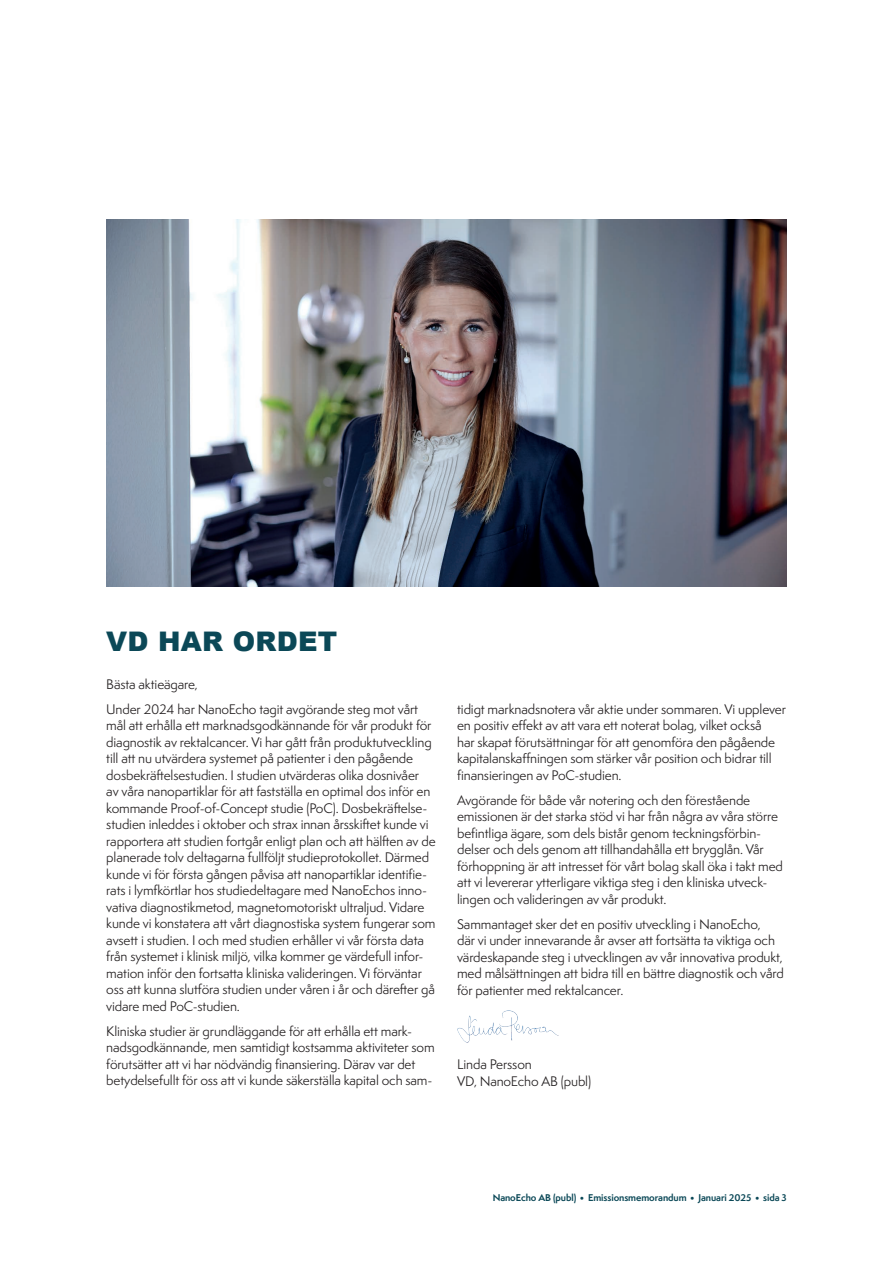
<style>
.page{position:relative;width:893px;height:1263px;background:#fff}
.page>*{position:absolute;margin:0;border:0;box-sizing:border-box;transform-origin:0 0}
.t1{font:900 27px "Arial";letter-spacing:.01em;color:#0b4857}
.t2{font:12.75px/16.5px "Semplicita Pro";letter-spacing:-.01em;color:#231f20}
.t3{font:700 9px "Semplicita Pro";letter-spacing:-.01em;color:#0b4857}
</style>
<div class="page">
<img style="left:106px;top:219px;width:681px;height:368px">
<img style="left:457px;top:1010px;width:102px;height:33px">
<h1 class="t1" style="left:106px;top:622px;width:232px">VD HAR ORDET</h1>
<p class="t2" style="left:106px;top:671px;width:313px;line-height:25px">Bästa aktieägare,<br>Under 2024 har NanoEcho tagit avgörande steg mot vårt</p>
<p class="t2" style="left:106px;top:717px;width:331px">mål att erhålla ett marknadsgodkännande för vår produkt för diagnostik av rektalcancer. Vi har gått från produktutveckling till att nu utvärdera systemet på patienter i den pågående dosbekräftelsestudien. I studien utvärderas olika dosnivåer<br>av våra nanopartiklar för att fastställa en optimal dos inför en kommande Proof-of-Concept studie (PoC). Dosbekräftelse&shy;studien inleddes i oktober och strax innan årsskiftet kunde vi rapportera att studien fortgår enligt plan och att hälften av de planerade tolv deltagarna fullföljt studieprotokollet. Därmed kunde vi för första gången påvisa att nanopartiklar identifie&shy;rats i lymfkörtlar hos studiedeltagare med NanoEchos inno&shy;vativa diagnostikmetod, magnetomotoriskt ultraljud. Vidare kunde vi konstatera att vårt diagnostiska system fungerar som avsett i studien. I och med studien erhåller vi vår första data från systemet i klinisk miljö, vilka kommer ge värdefull infor&shy;mation inför den fortsatta kliniska valideringen. Vi förväntar oss att kunna slutföra studien under våren i år och därefter gå vidare med PoC-studien.</p>
<p class="t2" style="left:106px;top:1022px;width:330px">Kliniska studier är grundläggande för att erhålla ett mark&shy;nadsgodkännande, men samtidigt kostsamma aktiviteter som förutsätter att vi har nödvändig finansiering. Därav var det betydelsefullt för oss att vi kunde säkerställa kapital och sam-</p>
<p class="t2" style="left:457px;top:700px;width:330px">tidigt marknadsnotera vår aktie under sommaren. Vi upplever en positiv effekt av att vara ett noterat bolag, vilket också<br>har skapat förutsättningar för att genomföra den pågående kapitalanskaffningen som stärker vår position och bidrar till finansieringen av PoC-studien.</p>
<p class="t2" style="left:457px;top:791px;width:327px">Avgörande för både vår notering och den förestående emissionen är det starka stöd vi har från några av våra större befintliga ägare, som dels bistår genom teckningsförbin&shy;delser och dels genom att tillhandahålla ett brygglån. Vår förhoppning är att intresset för vårt bolag skall öka i takt med att vi levererar ytterligare viktiga steg i den kliniska utveck&shy;lingen och valideringen av vår produkt.</p>
<p class="t2" style="left:457px;top:915px;width:328px">Sammantaget sker det en positiv utveckling i NanoEcho,<br>där vi under innevarande år avser att fortsätta ta viktiga och värdeskapande steg i utvecklingen av vår innovativa produkt, med målsättningen att bidra till en bättre diagnostik och vård för patienter med rektalcancer.</p>
<p class="t2" style="left:457px;top:1056px;width:136px">Linda Persson<br>VD, NanoEcho AB (publ)</p>
<p class="t3" style="left:493px;top:1191px;width:295px">NanoEcho AB (publ) • Emissionsmemorandum • Januari 2025 • sida 3</p>
</div>
